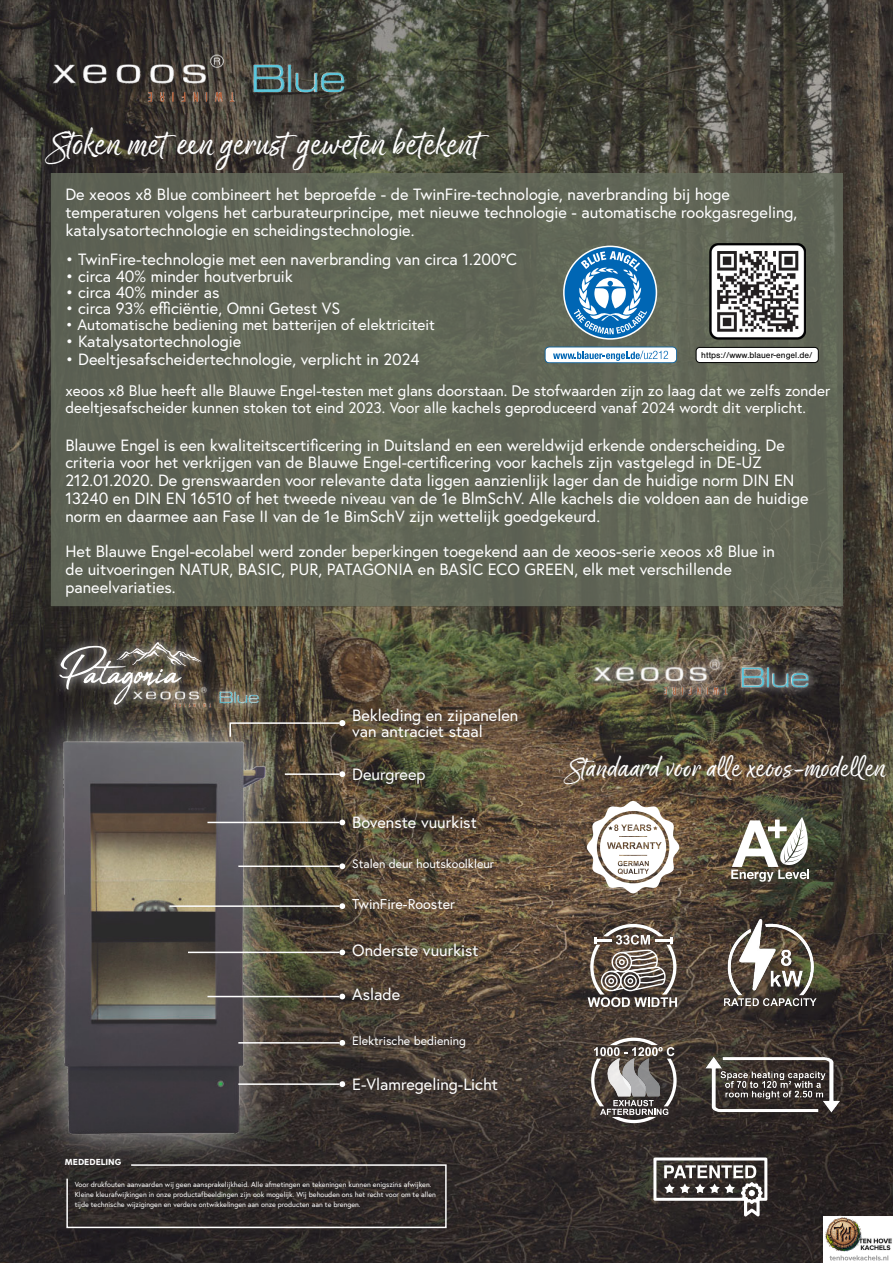
<style>
.page{position:relative;width:893px;height:1263px;background:#fff}
.page>*{position:absolute;margin:0;border:0;box-sizing:border-box;transform-origin:0 0}
.t1{font:38.7px "Good Karma";color:#fff}
.t2{font:31.35px "Good Karma";color:#fff}
.t3{font:16.35px/17.7px "Europa";color:#fff}
.t4{font:15.3px/16.6px "Europa";color:#fff}
.t5{font:14.25px "Europa";color:#fff}
.t6{font:12.15px "Europa";color:#fff}
.t7{font:8.85px "Nimbus San";color:#000}
.t8{font:700 8.7px "Davis Sans";color:#fff}
.t9{font:7.2px/10.1px "Europa";color:#fff}
</style>
<div class="page">
<img style="left:0;top:0;width:893px;height:1263px">
<img style="left:13px;top:691px;width:304px;height:494px">
<img style="left:11px;top:714px;width:297px;height:447px">
<svg style="left:229px;top:720px;width:116px;height:18px;background:#635a4c"></svg>
<svg style="left:339px;top:771px;width:6px;height:6px"></svg>
<hr style="left:285px;top:773px;width:54px;height:2px;background:#fff">
<svg style="left:339px;top:819px;width:6px;height:6px"></svg>
<hr style="left:207px;top:822px;width:132px;height:1px;background:#fff">
<svg style="left:339px;top:863px;width:6px;height:6px"></svg>
<hr style="left:238px;top:865px;width:101px;height:2px;background:#fff">
<svg style="left:339px;top:903px;width:6px;height:6px"></svg>
<hr style="left:170px;top:905px;width:169px;height:2px;background:#fff">
<svg style="left:339px;top:949px;width:6px;height:6px"></svg>
<hr style="left:188px;top:952px;width:151px;height:1px;background:#fff">
<svg style="left:339px;top:994px;width:6px;height:5px"></svg>
<hr style="left:207px;top:996px;width:132px;height:1px;background:#fff">
<svg style="left:339px;top:1040px;width:6px;height:6px"></svg>
<hr style="left:238px;top:1042px;width:101px;height:1px;background:#fff">
<svg style="left:339px;top:1081px;width:6px;height:6px"></svg>
<hr style="left:238px;top:1083px;width:101px;height:2px;background:#fff">
<svg style="left:588px;top:924px;width:89px;height:83px"></svg>
<svg style="left:591px;top:1038px;width:86px;height:85px;background:#756f6c"></svg>
<img style="left:39px;top:40px;width:320px;height:79px">
<img style="left:46px;top:629px;width:225px;height:91px">
<svg style="left:59px;top:642px;width:142px;height:63px;background:#6f6a64"></svg>
<img style="left:128px;top:681px;width:136px;height:34px">
<img style="left:51px;top:174px;width:792px;height:432px">
<img style="left:582px;top:647px;width:239px;height:61px">
<img style="left:585px;top:650px;width:234px;height:58px">
<svg style="left:66px;top:1163px;width:381px;height:66px;background:#363130"></svg>
<div style="left:696px;top:347px;width:122px;height:16px;background:#fff;border-radius:4px"></div>
<div style="left:696px;top:347px;width:123px;height:16px;border:1px solid #000;border-radius:4px"></div>
<svg style="left:565px;top:247px;width:91px;height:91px"></svg>
<svg style="left:545px;top:347px;width:132px;height:16px"></svg>
<svg style="left:586px;top:800px;width:94px;height:94px"></svg>
<svg style="left:731px;top:817px;width:78px;height:65px"></svg>
<svg style="left:653px;top:1157px;width:114px;height:59px"></svg>
<img style="left:709px;top:244px;width:96px;height:95px">
<img style="left:705px;top:920px;width:135px;height:192px">
<img style="left:824px;top:1216px;width:69px;height:47px">
<h1 class="t1" style="left:52px;top:121px;width:428px">Stoken met een gerust geweten betekent</h1>
<p class="t3" style="left:65px;top:185px;width:733px">De xeoos x8 Blue combineert het beproefde - de TwinFire-technologie, naverbranding bij hoge temperaturen volgens het carburateurprincipe, met nieuwe technologie - automatische rookgasregeling, katalysatortechnologie en scheidingstechnologie.</p>
<p class="t3" style="left:65px;top:250px;width:453px">• TwinFire-technologie met een naverbranding van circa 1.200°C</p>
<p class="t3" style="left:65px;top:267px;width:229px">• circa 40% minder houtverbruik</p>
<p class="t3" style="left:65px;top:283px;width:156px">• circa 40% minder as</p>
<p class="t3" style="left:65px;top:299px;width:276px">• circa 93% efficiëntie, Omni Getest VS</p>
<p class="t4" style="left:65px;top:316px;width:371px">• Automatische bediening met batterijen of elektriciteit</p>
<p class="t3" style="left:65px;top:332px;width:177px">• Katalysatortechnologie</p>
<p class="t3" style="left:65px;top:350px;width:356px">• Deeltjesafscheidertechnologie, verplicht in 2024</p>
<p class="t4" style="left:65px;top:382px;width:766px">xeoos x8 Blue heeft alle Blauwe Engel-testen met glans doorstaan. De stofwaarden zijn zo laag dat we zelfs zonder deeltjesafscheider kunnen stoken tot eind 2023. Voor alle kachels geproduceerd vanaf 2024 wordt dit verplicht.</p>
<p class="t3" style="left:65px;top:436px;width:744px">Blauwe Engel is een kwaliteitscertificering in Duitsland en een wereldwijd erkende onderscheiding. De criteria voor het verkrijgen van de Blauwe Engel-certificering voor kachels zijn vastgelegd in DE-UZ 212.01.2020. De grenswaarden voor relevante data liggen aanzienlijk lager dan de huidige norm DIN EN 13240 en DIN EN 16510 of het tweede niveau van de 1e BlmSchV. Alle kachels die voldoen aan de huidige norm en daarmee aan Fase II van de 1e BimSchV zijn wettelijk goedgekeurd.</p>
<p class="t3" style="left:65px;top:542px;width:711px">Het Blauwe Engel-ecolabel werd zonder beperkingen toegekend aan de xeoos-serie xeoos x8 Blue in de uitvoeringen NATUR, BASIC, PUR, PATAGONIA en BASIC ECO GREEN, elk met verschillende paneelvariaties.</p>
<p class="t7" style="left:701px;top:350px;width:113px">https://www.blauer-engel.de/</p>
<p class="t8" style="left:65px;top:1156px;width:58px">MEDEDELING</p>
<p class="t3" style="left:352px;top:707px;width:168px;line-height:16.4px">Bekleding en zijpanelen van antraciet staal</p>
<p class="t3" style="left:352px;top:765px;width:75px">Deurgreep</p>
<p class="t3" style="left:352px;top:813px;width:126px">Bovenste vuurkist</p>
<p class="t6" style="left:352px;top:856px;width:143px">Stalen deur houtskoolkleur</p>
<p class="t5" style="left:352px;top:895px;width:104px">TwinFire-Rooster</p>
<p class="t3" style="left:352px;top:941px;width:128px">Onderste vuurkist</p>
<p class="t3" style="left:352px;top:985px;width:50px">Aslade</p>
<p class="t6" style="left:352px;top:1033px;width:115px">Elektrische bediening</p>
<p class="t3" style="left:352px;top:1075px;width:147px">E-Vlamregeling-Licht</p>
<p class="t9" style="left:75px;top:1179px;width:363px">Voor drukfouten aanvaarden wij geen aansprakelijkheid. Alle afmetingen en tekeningen kunnen enigszins afwijken.<br>Kleine kleurafwijkingen in onze productafbeeldingen zijn ook mogelijk. Wij behouden ons het recht voor om te allen tijde technische wijzigingen en verdere ontwikkelingen aan onze producten aan te brengen.</p>
<h2 class="t2" style="left:570px;top:749px;width:318px">Standaard voor alle xeoos-modellen</h2>
</div>
